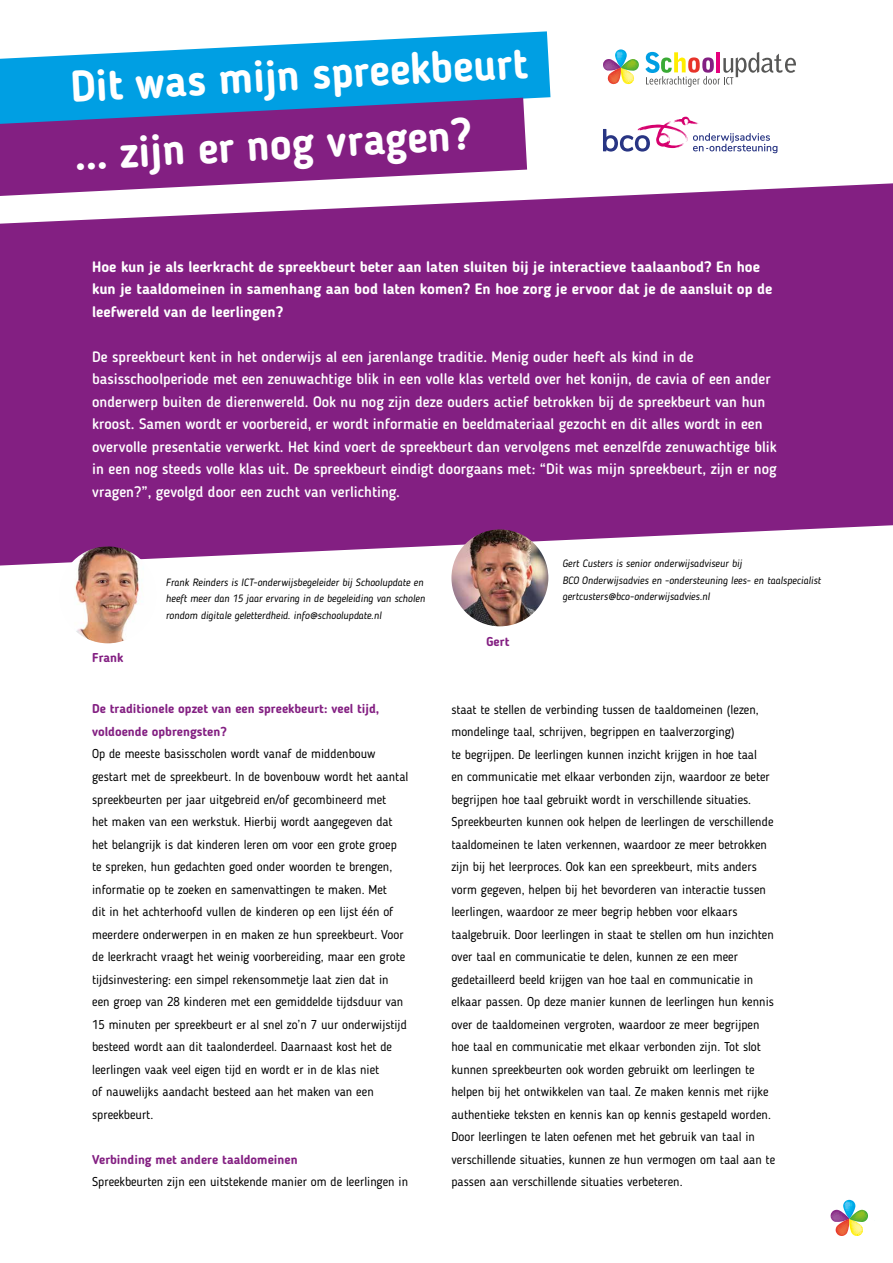
<style>
.page{position:relative;width:893px;height:1263px;background:#fff}
.page>*{position:absolute;margin:0;border:0;box-sizing:border-box;transform-origin:0 0}
.t1{font:700 44.25px/68.1px "Blogger Sans";color:#fff;scale:.95 1}
.t2{font:500 15px/22.5px "Blogger Sans";color:#fff}
.t3{font:700 15px/22.5px "Blogger Sans";color:#fff}
.t4{font:12.75px/22.5px "Blogger Sans";color:#000}
.t5{font:700 12.75px/22.5px "Blogger Sans";color:#831f82}
.t6{font:italic 10.5px/16.5px "Blogger Sans";color:#000}
</style>
<div class="page">
<svg style="left:0;top:183px;width:893px;height:382px;background:#8d318c"></svg>
<svg style="left:0;top:31px;width:550px;height:68px;fill:#009fe3"></svg>
<svg style="left:0;top:98px;width:527px;height:98px;background:#834e9f"></svg>
<svg style="left:603px;top:49px;width:36px;height:35px"></svg>
<svg style="left:645px;top:52px;width:151px;height:35px"></svg>
<svg style="left:831px;top:1200px;width:37px;height:36px"></svg>
<svg style="left:603px;top:116px;width:174px;height:37px"></svg>
<img style="left:59px;top:546px;width:97px;height:97px;border-radius:48px">
<img style="left:451px;top:529px;width:97px;height:97px;border-radius:48px">
<h1 class="t1" style="left:69px;top:52px;width:483px;rotate:-3deg">Dit was mijn spreekbeurt … zijn er nog vragen?</h1>
<p class="t3" style="left:92px;top:255px;width:682px">Hoe kun je als leerkracht de spreekbeurt beter aan laten sluiten bij je interactieve taalaanbod? En hoe kun je taaldomeinen in samenhang aan bod laten komen? En hoe zorg je ervoor dat je de aansluit op de leefwereld van de leerlingen?</p>
<p class="t2" style="left:92px;top:345px;width:686px">De spreekbeurt kent in het onderwijs al een jarenlange traditie. Menig ouder heeft als kind in de basisschoolperiode met een zenuwachtige blik in een volle klas verteld over het konijn, de cavia of een ander onderwerp buiten de dierenwereld. Ook nu nog zijn deze ouders actief betrokken bij de spreekbeurt van hun kroost. Samen wordt er voorbereid, er wordt informatie en beeldmateriaal gezocht en dit alles wordt in een overvolle presentatie verwerkt. Het kind voert de spreekbeurt dan vervolgens met eenzelfde zenuwachtige blik in een nog steeds volle klas uit. De spreekbeurt eindigt doorgaans met: “Dit was mijn spreekbeurt, zijn er nog vragen?”, gevolgd door een zucht van verlichting.</p>
<p class="t5" style="left:92px;top:646px;width:33px">Frank</p>
<p class="t6" style="left:166px;top:574px;width:261px">Frank Reinders is ICT-onderwijsbegeleider bij Schoolupdate en heeft meer dan 15 jaar ervaring in de begeleiding van scholen rondom digitale geletterdheid. info@schoolupdate.nl</p>
<p class="t5" style="left:92px;top:698px;width:289px">De traditionele opzet van een spreekbeurt: veel tijd, voldoende opbrengsten?</p>
<p class="t4" style="left:92px;top:743px;width:318px">Op de meeste basisscholen wordt vanaf de middenbouw gestart met de spreekbeurt. In de bovenbouw wordt het aantal spreekbeurten per jaar uitgebreid en/of gecombineerd met<br>het maken van een werkstuk. Hierbij wordt aangegeven dat het belangrijk is dat kinderen leren om voor een grote groep te spreken, hun gedachten goed onder woorden te brengen, informatie op te zoeken en samenvattingen te maken. Met<br>dit in het achterhoofd vullen de kinderen op een lijst één of meerdere onderwerpen in en maken ze hun spreekbeurt. Voor de leerkracht vraagt het weinig voorbereiding, maar een grote tijdsinvestering: een simpel rekensommetje laat zien dat in een groep van 28 kinderen met een gemiddelde tijdsduur van 15 minuten per spreekbeurt er al snel zo’n 7 uur onderwijstijd besteed wordt aan dit taalonderdeel. Daarnaast kost het de leerlingen vaak veel eigen tijd en wordt er in de klas niet<br>of nauwelijks aandacht besteed aan het maken van een spreekbeurt.</p>
<p class="t5" style="left:92px;top:1148px;width:207px">Verbinding met andere taaldomeinen</p>
<p class="t4" style="left:92px;top:1170px;width:318px">Spreekbeurten zijn een uitstekende manier om de leerlingen in</p>
<p class="t5" style="left:486px;top:630px;width:24px">Gert</p>
<p class="t6" style="left:562px;top:555px;width:260px">Gert Custers is senior onderwijsadviseur bij<br>BCO Onderwijsadvies en -ondersteuning lees- en taalspecialist gertcusters@bco-onderwijsadvies.nl</p>
<p class="t4" style="left:451px;top:698px;width:325px">staat te stellen de verbinding tussen de taaldomeinen (lezen, mondelinge taal, schrijven, begrippen en taalverzorging)<br>te begrijpen. De leerlingen kunnen inzicht krijgen in hoe taal<br>en communicatie met elkaar verbonden zijn, waardoor ze beter begrijpen hoe taal gebruikt wordt in verschillende situaties.<br>Spreekbeurten kunnen ook helpen de leerlingen de verschillende taaldomeinen te laten verkennen, waardoor ze meer betrokken zijn bij het leerproces. Ook kan een spreekbeurt, mits anders vorm gegeven, helpen bij het bevorderen van interactie tussen leerlingen, waardoor ze meer begrip hebben voor elkaars taalgebruik. Door leerlingen in staat te stellen om hun inzichten over taal en communicatie te delen, kunnen ze een meer gedetailleerd beeld krijgen van hoe taal en communicatie in elkaar passen. Op deze manier kunnen de leerlingen hun kennis over de taaldomeinen vergroten, waardoor ze meer begrijpen hoe taal en communicatie met elkaar verbonden zijn. Tot slot kunnen spreekbeurten ook worden gebruikt om leerlingen te helpen bij het ontwikkelen van taal. Ze maken kennis met rijke authentieke teksten en kennis kan op kennis gestapeld worden.<br>Door leerlingen te laten oefenen met het gebruik van taal in verschillende situaties, kunnen ze hun vermogen om taal aan te passen aan verschillende situaties verbeteren.</p>
</div>
